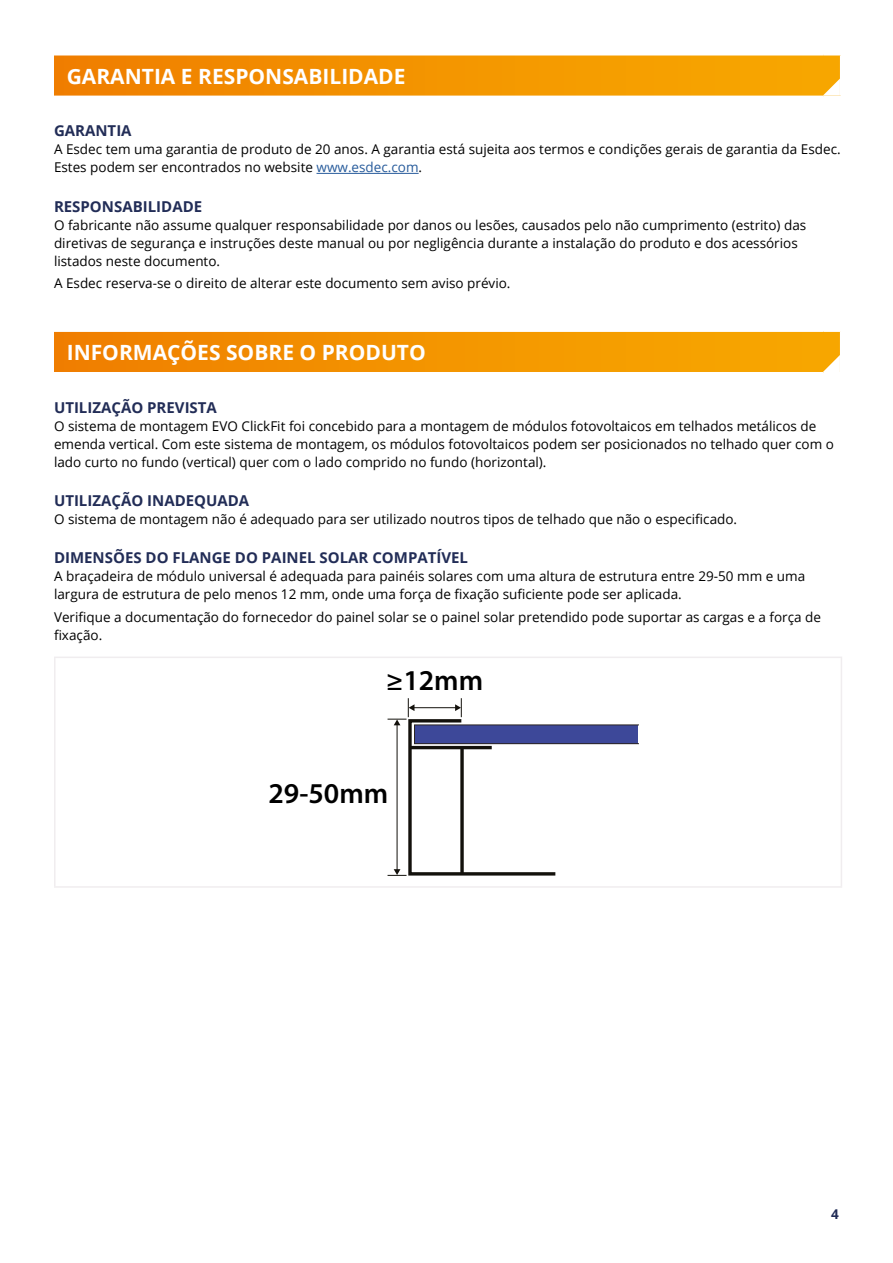
<style>
.page{position:relative;width:893px;height:1263px;background:#fff}
.page>*{position:absolute;margin:0;border:0;box-sizing:border-box;transform-origin:0 0}
.t1{font:600 28.8px "Myriad Pro";color:#000}
.Heading_1{font:700 21px "Open Sans";color:#fff}
.Heading_3{font:700 15px "Open Sans";color:#222d57}
.body_1{font:13.5px/18px "Open Sans";color:#000}
.t2{font:700 13.5px "Open Sans";color:#222d57}
.s1{color:#275b9b}
</style>
<div class="page">
<svg style="left:54px;top:54px;width:787px;height:43px;background:#f49c12"></svg>
<hr style="left:316px;top:173px;width:103px;height:1px;background:#275b9b">
<svg style="left:54px;top:331px;width:787px;height:42px;background:#f4990d"></svg>
<hr style="left:54px;top:656px;width:788px;height:2px;background:#f0edef">
<hr style="left:54px;top:658px;width:2px;height:228px;background:#f0edef">
<hr style="left:841px;top:658px;width:1px;height:228px;background:#f0edef">
<hr style="left:54px;top:886px;width:788px;height:2px;background:#f0edef">
<svg style="left:388px;top:698px;width:250px;height:178px"></svg>
<p class="Heading_1" style="left:67px;top:61px;width:340px">GARANTIA E RESPONSABILIDADE</p>
<p class="Heading_3" style="left:54px;top:120px;width:79px">GARANTIA</p>
<p class="body_1" style="left:54px;top:140px;width:788px">A Esdec tem uma garantia de produto de 20 anos. A garantia está sujeita aos termos e condições gerais de garantia da Esdec.<br>Estes podem ser encontrados no website <span class="s1">www.esdec.com</span>.</p>
<p class="Heading_3" style="left:54px;top:196px;width:150px">RESPONSABILIDADE</p>
<p class="body_1" style="left:54px;top:215px;width:754px">O fabricante não assume qualquer responsabilidade por danos ou lesões, causados pelo não cumprimento (estrito) das diretivas de segurança e instruções deste manual ou por negligência durante a instalação do produto e dos acessórios listados neste documento.</p>
<p class="body_1" style="left:54px;top:274px;width:458px">A Esdec reserva-se o direito de alterar este documento sem aviso prévio.</p>
<p class="Heading_1" style="left:67px;top:337px;width:361px">INFORMAÇÕES SOBRE O PRODUTO</p>
<p class="Heading_3" style="left:54px;top:397px;width:164px">UTILIZAÇÃO PREVISTA</p>
<p class="body_1" style="left:54px;top:416px;width:781px">O sistema de montagem EVO ClickFit foi concebido para a montagem de módulos fotovoltaicos em telhados metálicos de emenda vertical. Com este sistema de montagem, os módulos fotovoltaicos podem ser posicionados no telhado quer com o lado curto no fundo (vertical) quer com o lado comprido no fundo (horizontal).</p>
<p class="Heading_3" style="left:54px;top:490px;width:197px">UTILIZAÇÃO INADEQUADA</p>
<p class="body_1" style="left:54px;top:510px;width:685px">O sistema de montagem não é adequado para ser utilizado noutros tipos de telhado que não o especificado.</p>
<p class="Heading_3" style="left:54px;top:547px;width:416px">DIMENSÕES DO FLANGE DO PAINEL SOLAR COMPATÍVEL</p>
<p class="body_1" style="left:54px;top:567px;width:753px">A braçadeira de módulo universal é adequada para painéis solares com uma altura de estrutura entre 29-50 mm e uma largura de estrutura de pelo menos 12 mm, onde uma força de fixação suficiente pode ser aplicada.</p>
<p class="body_1" style="left:54px;top:607px;width:769px">Verifique a documentação do fornecedor do painel solar se o painel solar pretendido pode suportar as cargas e a força de fixação.</p>
<p class="t1" style="left:386px;top:662px;width:99px">≥12mm</p>
<p class="t1" style="left:268px;top:775px;width:121px">29-50mm</p>
<p class="t2" style="left:831px;top:1205px;width:9px">4</p>
</div>
